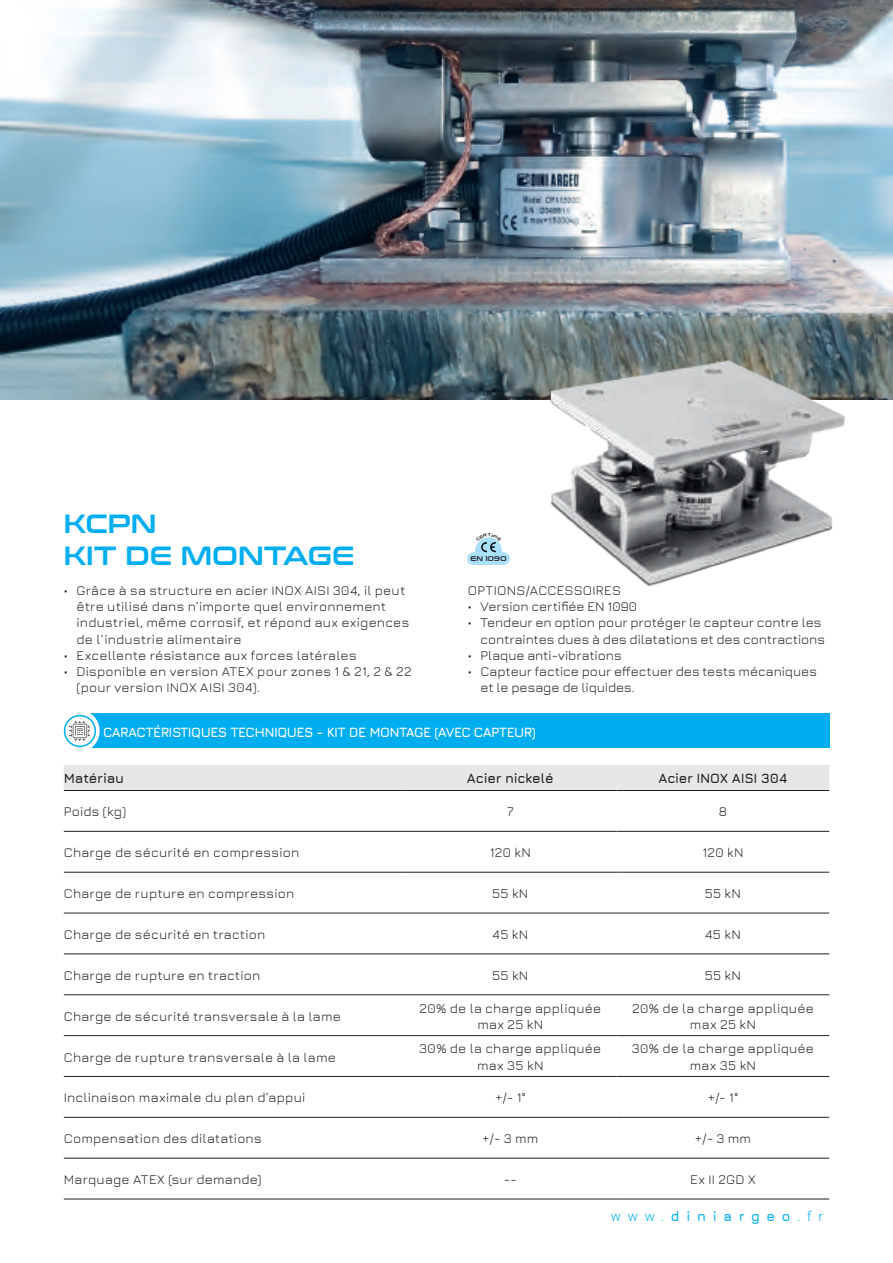
<style>
.page{position:relative;width:893px;height:1263px;background:#fff}
.page>*{position:absolute;margin:0;border:0;box-sizing:border-box;transform-origin:0 0}
.t1{font:26.25px/31.5px "Conthrax Sb";color:#00aeef}
.t2{font:13.5px/16.2px "Jura";letter-spacing:.015em;color:#231f20;text-align:center}
.t3{font:13.5px/16.2px "Jura";letter-spacing:-.005em;color:#231f20}
.t4{font:700 13.5px "Jura";letter-spacing:-.04em;color:#fff}
.t5{font:700 13.5px "Jura";letter-spacing:-.015em;color:#231f20}
.t6{font:700 13.5px "Jura";letter-spacing:.5em;color:#00aeef}
.t7{font:6.75px "Conthrax Sb";letter-spacing:.03em;color:#231f20}
.s1{font-family:"Roboto";font-weight:300}
</style>
<div class="page">
<img style="left:0;top:0;width:893px;height:400px">
<div style="left:80px;top:714px;width:749px;height:34px;background:#00aeef"></div>
<svg style="left:70px;top:714px;width:30px;height:34px"></svg>
<div style="left:64px;top:715px;width:32px;height:32px;border:2px solid #00aeef;border-radius:50%"></div>
<img style="left:532px;top:305px;width:331px;height:282px">
<div style="left:64px;top:765px;width:765px;height:25px;background:#e6e7e9"></div>
<hr style="left:64px;top:790px;width:340px;height:1px;background:#231f20">
<hr style="left:404px;top:790px;width:213px;height:1px;background:#231f20">
<hr style="left:617px;top:790px;width:212px;height:1px;background:#231f20">
<hr style="left:64px;top:831px;width:340px;height:1px;background:#231f20">
<hr style="left:404px;top:831px;width:213px;height:1px;background:#231f20">
<hr style="left:617px;top:831px;width:212px;height:1px;background:#231f20">
<hr style="left:64px;top:872px;width:340px;height:1px;background:#231f20">
<hr style="left:404px;top:872px;width:213px;height:1px;background:#231f20">
<hr style="left:617px;top:872px;width:212px;height:1px;background:#231f20">
<hr style="left:64px;top:913px;width:340px;height:1px;background:#231f20">
<hr style="left:404px;top:913px;width:213px;height:1px;background:#231f20">
<hr style="left:617px;top:913px;width:212px;height:1px;background:#231f20">
<hr style="left:64px;top:954px;width:340px;height:1px;background:#231f20">
<hr style="left:404px;top:954px;width:213px;height:1px;background:#231f20">
<hr style="left:617px;top:954px;width:212px;height:1px;background:#231f20">
<hr style="left:64px;top:994px;width:340px;height:1px;background:#231f20">
<hr style="left:404px;top:994px;width:213px;height:1px;background:#231f20">
<hr style="left:617px;top:994px;width:212px;height:1px;background:#231f20">
<hr style="left:64px;top:1035px;width:340px;height:1px;background:#231f20">
<hr style="left:404px;top:1035px;width:213px;height:1px;background:#231f20">
<hr style="left:617px;top:1035px;width:212px;height:1px;background:#231f20">
<hr style="left:64px;top:1076px;width:340px;height:1px;background:#231f20">
<hr style="left:404px;top:1076px;width:213px;height:1px;background:#231f20">
<hr style="left:617px;top:1076px;width:212px;height:1px;background:#231f20">
<hr style="left:64px;top:1117px;width:340px;height:1px;background:#231f20">
<hr style="left:404px;top:1117px;width:213px;height:1px;background:#231f20">
<hr style="left:617px;top:1117px;width:212px;height:1px;background:#231f20">
<hr style="left:64px;top:1158px;width:340px;height:1px;background:#231f20">
<hr style="left:404px;top:1158px;width:213px;height:1px;background:#231f20">
<hr style="left:617px;top:1158px;width:212px;height:1px;background:#231f20">
<hr style="left:64px;top:1199px;width:340px;height:1px;background:#231f20">
<hr style="left:404px;top:1199px;width:213px;height:1px;background:#231f20">
<hr style="left:617px;top:1199px;width:212px;height:1px;background:#231f20">
<div style="left:467px;top:552px;width:43px;height:13px;background:#aae0f9;border-radius:6px"></div>
<div style="left:475px;top:537px;width:27px;height:27px;background:#aae0f9;border-radius:50%"></div>
<svg style="left:476px;top:537px;width:26px;height:15px"></svg>
<h1 class="t1" style="left:64px;top:507px;width:292px">KCPN<br>KIT DE MONTAGE</h1>
<p class="t2" style="left:77px;top:581px;width:334px;text-align:left;text-indent:-13px">• Grâce à sa structure en acier INOX AISI 304, il peut être utilisé dans n’importe quel environnement industriel, même corrosif, et répond aux exigences de l’industrie alimentaire</p>
<p class="t2" style="left:64px;top:646px;width:294px">• Excellente résistance aux forces latérales</p>
<p class="t2" style="left:77px;top:662px;width:337px;text-align:left;text-indent:-13px">• Disponible en version ATEX pour zones 1 &amp; 21, 2 &amp; 22 (pour version INOX AISI 304).</p>
<p class="t7" style="left:470px;top:554px;width:38px">EN 1090</p>
<p class="t2" style="left:468px;top:581px;width:155px">OPTIONS/ACCESSOIRES</p>
<p class="t2" style="left:468px;top:597px;width:171px">• Version certifiée EN 1090</p>
<p class="t2" style="left:468px;top:613px;width:359px;text-align:right">• Tendeur en option pour protéger le capteur contre les contraintes dues à des dilatations et des contractions</p>
<p class="t2" style="left:468px;top:646px;width:155px">• Plaque anti-vibrations</p>
<p class="t3" style="left:481px;top:662px;width:338px;text-indent:-13px">• Capteur factice pour effectuer des tests mécaniques et le pesage de liquides.</p>
<p class="t4" style="left:103px;top:723px;width:434px">CARACTÉRISTIQUES TECHNIQUES - KIT DE MONTAGE (AVEC CAPTEUR)</p>
<p class="t5" style="left:64px;top:768px;width:62px">Matériau</p>
<p class="t5" style="left:467px;top:768px;width:88px">Acier nickelé</p>
<p class="t5" style="left:658px;top:768px;width:130px">Acier INOX AISI 304</p>
<p class="t2" style="left:64px;top:802px;width:64px">Poids (kg)</p>
<p class="t2" style="left:507px;top:802px;width:8px">7</p>
<p class="t2" style="left:719px;top:802px;width:10px">8</p>
<p class="t2" style="left:64px;top:843px;width:237px">Charge de sécurité en compression</p>
<p class="t2" style="left:490px;top:843px;width:43px">120 kN</p>
<p class="t2" style="left:702px;top:843px;width:43px">120 kN</p>
<p class="t2" style="left:64px;top:884px;width:232px">Charge de rupture en compression</p>
<p class="t2" style="left:492px;top:884px;width:38px">55 kN</p>
<p class="t2" style="left:705px;top:884px;width:38px">55 kN</p>
<p class="t2" style="left:64px;top:925px;width:203px">Charge de sécurité en traction</p>
<p class="t2" style="left:492px;top:925px;width:37px">45 kN</p>
<p class="t2" style="left:705px;top:925px;width:37px">45 kN</p>
<p class="t2" style="left:64px;top:966px;width:198px">Charge de rupture en traction</p>
<p class="t2" style="left:492px;top:966px;width:38px">55 kN</p>
<p class="t2" style="left:705px;top:966px;width:38px">55 kN</p>
<p class="t2" style="left:64px;top:1007px;width:279px">Charge de sécurité transversale à la lame</p>
<p class="t2" style="left:419px;top:999px;width:183px">20% de la charge appliquée max 25 kN</p>
<p class="t2" style="left:632px;top:999px;width:183px">20% de la charge appliquée max 25 kN</p>
<p class="t2" style="left:64px;top:1048px;width:274px">Charge de rupture transversale à la lame</p>
<p class="t2" style="left:419px;top:1039px;width:184px">30% de la charge appliquée max 35 kN</p>
<p class="t2" style="left:632px;top:1039px;width:184px">30% de la charge appliquée max 35 kN</p>
<p class="t2" style="left:64px;top:1088px;width:243px">Inclinaison maximale du plan d’appui</p>
<p class="t2" style="left:495px;top:1088px;width:32px">+/- 1°</p>
<p class="t2" style="left:708px;top:1088px;width:32px">+/- 1°</p>
<p class="t2" style="left:64px;top:1129px;width:199px">Compensation des dilatations</p>
<p class="t2" style="left:482px;top:1129px;width:58px">+/- 3 mm</p>
<p class="t2" style="left:695px;top:1129px;width:58px">+/- 3 mm</p>
<p class="t2" style="left:64px;top:1170px;width:199px">Marquage ATEX (sur demande)</p>
<p class="t2" style="left:504px;top:1170px;width:15px">--</p>
<p class="t2" style="left:690px;top:1170px;width:67px">Ex II 2GD X</p>
<p class="t6" style="left:611px;top:1206px;width:213px"><span class="s1">www.</span>diniargeo<span class="s1">.fr</span></p>
</div>
